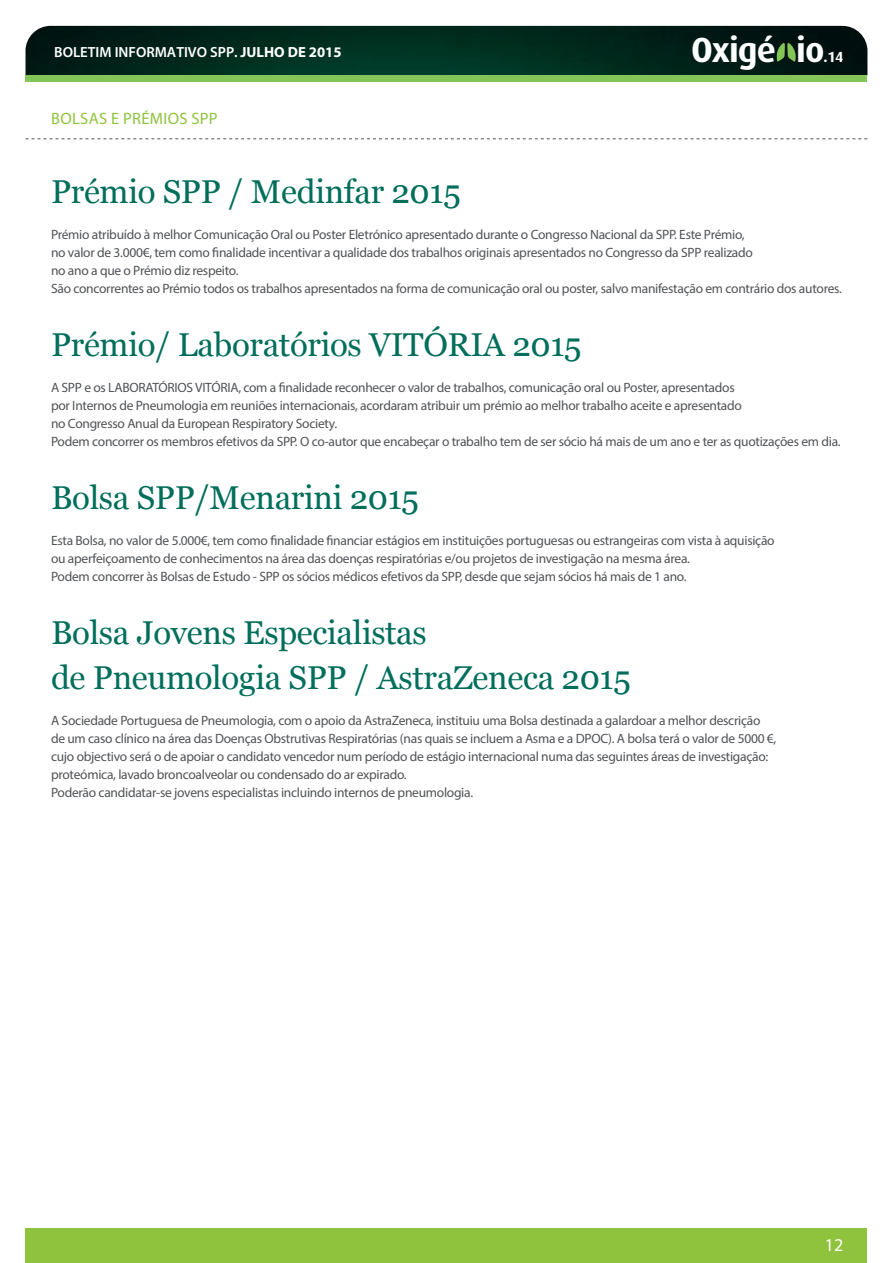
<style>
.page{position:relative;width:893px;height:1263px;background:#fff}
.page>*{position:absolute;margin:0;border:0;box-sizing:border-box;transform-origin:0 0}
.t1{font:700 34.95px "Dax";letter-spacing:-.025em;color:#fff}
.t2{font:33px/45px "Georgia";letter-spacing:-.01em;color:#006e5b}
.t3{font:18px "Myriad Pro";color:#fff}
.t4{font:16.5px "Myriad Pro";letter-spacing:.02em;color:#8fc33e}
.t5{font:600 14.7px "Myriad Pro";color:#fff}
.t6{font:700 14.7px "Dax";color:#fff}
.t7{font:13.5px/18px "Myriad Pro";letter-spacing:-.02em;color:#505356}
.s1{font-weight:700}
</style>
<div class="page">
<img style="left:26px;top:26px;width:841px;height:49px">
<svg style="left:775px;top:42px;width:22px;height:20px"></svg>
<div style="left:26px;top:75px;width:841px;height:7px;background:#83c556"></div>
<div style="left:26px;top:1229px;width:841px;height:34px;background:#8fc33e"></div>
<svg style="left:26px;top:138px;width:841px;height:1px"></svg>
<p class="t5" style="left:54px;top:43px;width:289px">BOLETIM INFORMATIVO SPP. <span class="s1">JULHO DE 2015</span></p>
<h1 class="t1" style="left:691px;top:30px;width:135px">Oxigé io</h1>
<p class="t6" style="left:824px;top:48px;width:21px">.14</p>
<p class="t4" style="left:51px;top:108px;width:168px">BOLSAS E PRÉMIOS SPP</p>
<h2 class="t2" style="left:51px;top:168px;width:411px">Prémio SPP / Medinfar 2015</h2>
<p class="t7" style="left:51px;top:225px;width:792px">Prémio atribuído à melhor Comunicação Oral ou Poster Eletrónico apresentado durante o Congresso Nacional da SPP. Este Prémio,<br>no valor de 3.000€, tem como finalidade incentivar a qualidade dos trabalhos originais apresentados no Congresso da SPP realizado<br>no ano a que o Prémio diz respeito.<br>São concorrentes ao Prémio todos os trabalhos apresentados na forma de comunicação oral ou poster, salvo manifestação em contrário dos autores.</p>
<h2 class="t2" style="left:51px;top:321px;width:532px">Prémio/ Laboratórios VITÓRIA 2015</h2>
<p class="t7" style="left:51px;top:378px;width:791px">A SPP e os LABORATÓRIOS VITÓRIA, com a finalidade reconhecer o valor de trabalhos, comunicação oral ou Poster, apresentados<br>por Internos de Pneumologia em reuniões internacionais, acordaram atribuir um prémio ao melhor trabalho aceite e apresentado<br>no Congresso Anual da European Respiratory Society.<br>Podem concorrer os membros efetivos da SPP. O co-autor que encabeçar o trabalho tem de ser sócio há mais de um ano e ter as quotizações em dia.</p>
<h2 class="t2" style="left:51px;top:474px;width:369px">Bolsa SPP/Menarini 2015</h2>
<p class="t7" style="left:51px;top:531px;width:725px">Esta Bolsa, no valor de 5.000€, tem como finalidade financiar estágios em instituições portuguesas ou estrangeiras com vista à aquisição ou aperfeiçoamento de conhecimentos na área das doenças respiratórias e/ou projetos de investigação na mesma área.<br>Podem concorrer às Bolsas de Estudo - SPP os sócios médicos efetivos da SPP, desde que sejam sócios há mais de 1 ano.</p>
<h2 class="t2" style="left:51px;top:609px;width:581px">Bolsa Jovens Especialistas<br>de Pneumologia SPP / AstraZeneca 2015</h2>
<p class="t7" style="left:51px;top:711px;width:727px">A Sociedade Portuguesa de Pneumologia, com o apoio da AstraZeneca, instituiu uma Bolsa destinada a galardoar a melhor descrição de um caso clínico na área das Doenças Obstrutivas Respiratórias (nas quais se incluem a Asma e a DPOC). A bolsa terá o valor de 5000 €, cujo objectivo será o de apoiar o candidato vencedor num período de estágio internacional numa das seguintes áreas de investigação: proteómica, lavado broncoalveolar ou condensado do ar expirado.<br>Poderão candidatar-se jovens especialistas incluindo internos de pneumologia.</p>
<h3 class="t3" style="left:825px;top:1234px;width:20px">12</h3>
</div>
